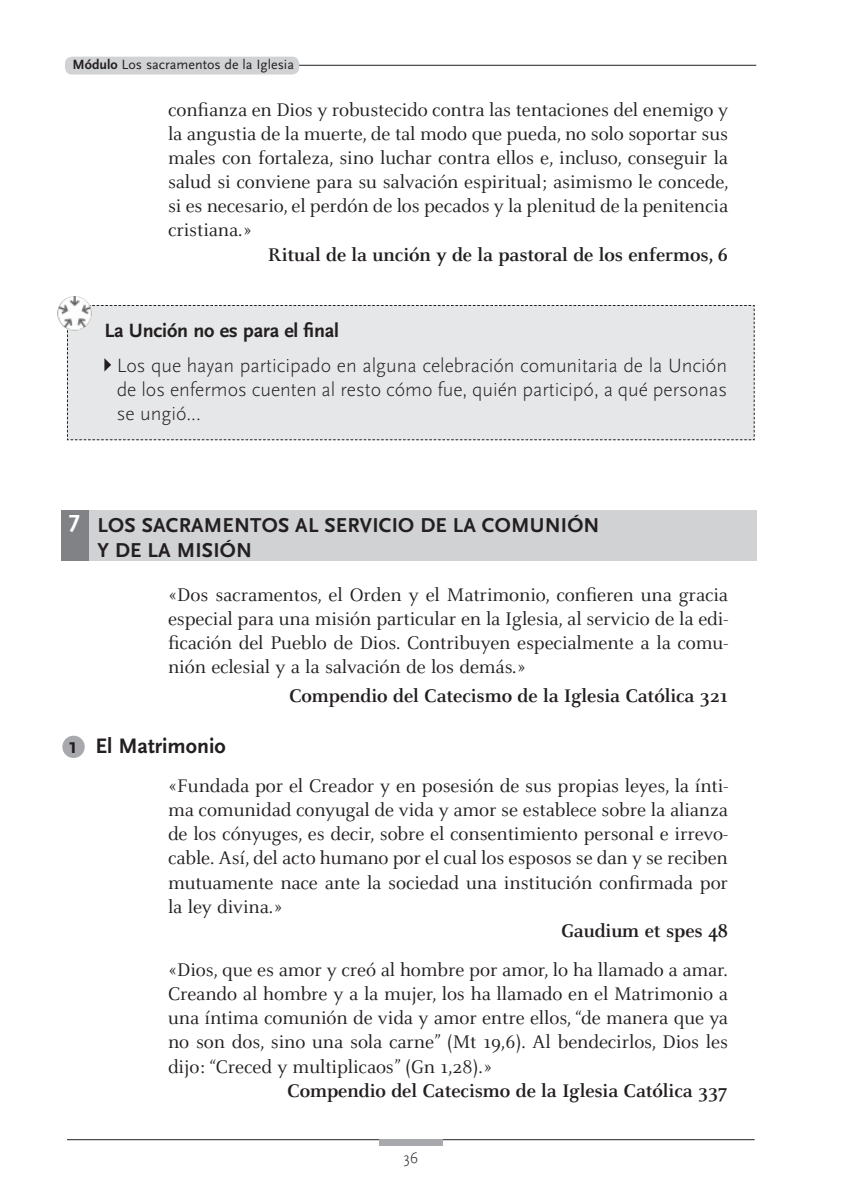
<style>
.page{position:relative;width:844px;height:1191px;background:#fff}
.page>*{position:absolute;margin:0;border:0;box-sizing:border-box;transform-origin:0 0}
.t1{font:700 21.88px "Scala Sans Pro";color:#231f20}
.t2{font:700 21px/25.2px "Scala Sans Pro";letter-spacing:.01em;color:#231f20}
.t3{font:20.12px/24.2px "Celeste Pro";letter-spacing:-.005em;color:#231f20;text-align:justify}
.t4{font:700 20.12px "Celeste Pro";letter-spacing:-.005em;color:#231f20}
.t5{font:300 20.12px/24.2px "Scala Sans Pro";color:#231f20;text-align:justify}
.t6{font:700 20.12px "Scala Sans Pro";letter-spacing:-.01em;color:#231f20}
.t7{font:300 15.75px "Scala Sans Pro";color:#231f20}
.t8{font:14px "Scala Sans Pro";color:#231f20}
.s1{font-weight:700}
</style>
<div class="page">
<hr style="left:67px;top:1139px;width:687px;height:1px;background:#231f20">
<div style="left:379px;top:1139px;width:63px;height:7px;background:#a8a9ad"></div>
<hr style="left:236px;top:65px;width:520px;height:1px;background:#231f20">
<div style="left:65px;top:57px;width:234px;height:17px;background:#d1d2d4;border-radius:7px"></div>
<div style="left:89px;top:511px;width:667px;height:50px;background:#d1d2d4"></div>
<div style="left:61px;top:511px;width:28px;height:50px;background:#808285"></div>
<div style="left:62px;top:735px;width:23px;height:23px;background:#a8a9ad;border-radius:50%"></div>
<div style="left:67px;top:305px;width:687px;height:135px;background:#e6e7e9"></div>
<img style="left:57px;top:296px;width:35px;height:35px;border-radius:17px">
<p class="t8" style="left:72px;top:57px;width:223px"><span class="s1">Módulo</span> Los sacramentos de la Iglesia</p>
<p class="t3" style="left:168px;top:97px;width:562px">confianza en Dios y robustecido contra las tentaciones del enemigo y la angustia de la muerte, de tal modo que pueda, no solo soportar sus males con fortaleza, sino luchar contra ellos e, incluso, conseguir la salud si conviene para su salvación espiritual; asimismo le concede, si es necesario, el perdón de los pecados y la plenitud de la penitencia cristiana.»</p>
<p class="t4" style="left:268px;top:242px;width:461px">Ritual de la unción y de la pastoral de los enfermos, 6</p>
<p class="t6" style="left:104px;top:319px;width:236px">La Unción no es para el final</p>
<p class="t5" style="left:117px;top:353px;width:611px">Los que hayan participado en alguna celebración comunitaria de la Unción de los enfermos cuenten al resto cómo fue, quién participó, a qué personas se ungió...</p>
<p class="t2" style="left:98px;top:512px;width:503px;text-indent:-29px"><sup>7</sup> LOS SACRAMENTOS AL SERVICIO DE LA COMUNIÓN<br>Y DE LA MISIÓN</p>
<p class="t3" style="left:168px;top:582px;width:561px">«Dos sacramentos, el Orden y el Matrimonio, confieren una gracia especial para una misión particular en la Iglesia, al servicio de la edi&shy;ficación del Pueblo de Dios. Contribuyen especialmente a la comu&shy;nión eclesial y a la salvación de los demás.»</p>
<p class="t4" style="left:289px;top:683px;width:440px">Compendio del Catecismo de la Iglesia Católica 321</p>
<p class="t1" style="left:69px;top:733px;width:158px">1 El Matrimonio</p>
<p class="t3" style="left:168px;top:773px;width:561px">«Fundada por el Creador y en posesión de sus propias leyes, la ínti&shy;ma comunidad conyugal de vida y amor se establece sobre la alianza de los cónyuges, es decir, sobre el consentimiento personal e irrevo&shy;cable. Así, del acto humano por el cual los esposos se dan y se reciben mutuamente nace ante la sociedad una institución confirmada por la ley divina.»</p>
<p class="t4" style="left:561px;top:918px;width:168px">Gaudium et spes 48</p>
<p class="t3" style="left:168px;top:957px;width:561px">«Dios, que es amor y creó al hombre por amor, lo ha llamado a amar.<br>Creando al hombre y a la mujer, los ha llamado en el Matrimonio a una íntima comunión de vida y amor entre ellos, “de manera que ya no son dos, sino una sola carne” (Mt 19,6). Al bendecirlos, Dios les dijo: “Creced y multiplicaos” (Gn 1,28).»</p>
<p class="t4" style="left:287px;top:1077px;width:442px">Compendio del Catecismo de la Iglesia Católica 337</p>
<p class="t7" style="left:403px;top:1148px;width:16px">36</p>
</div>
